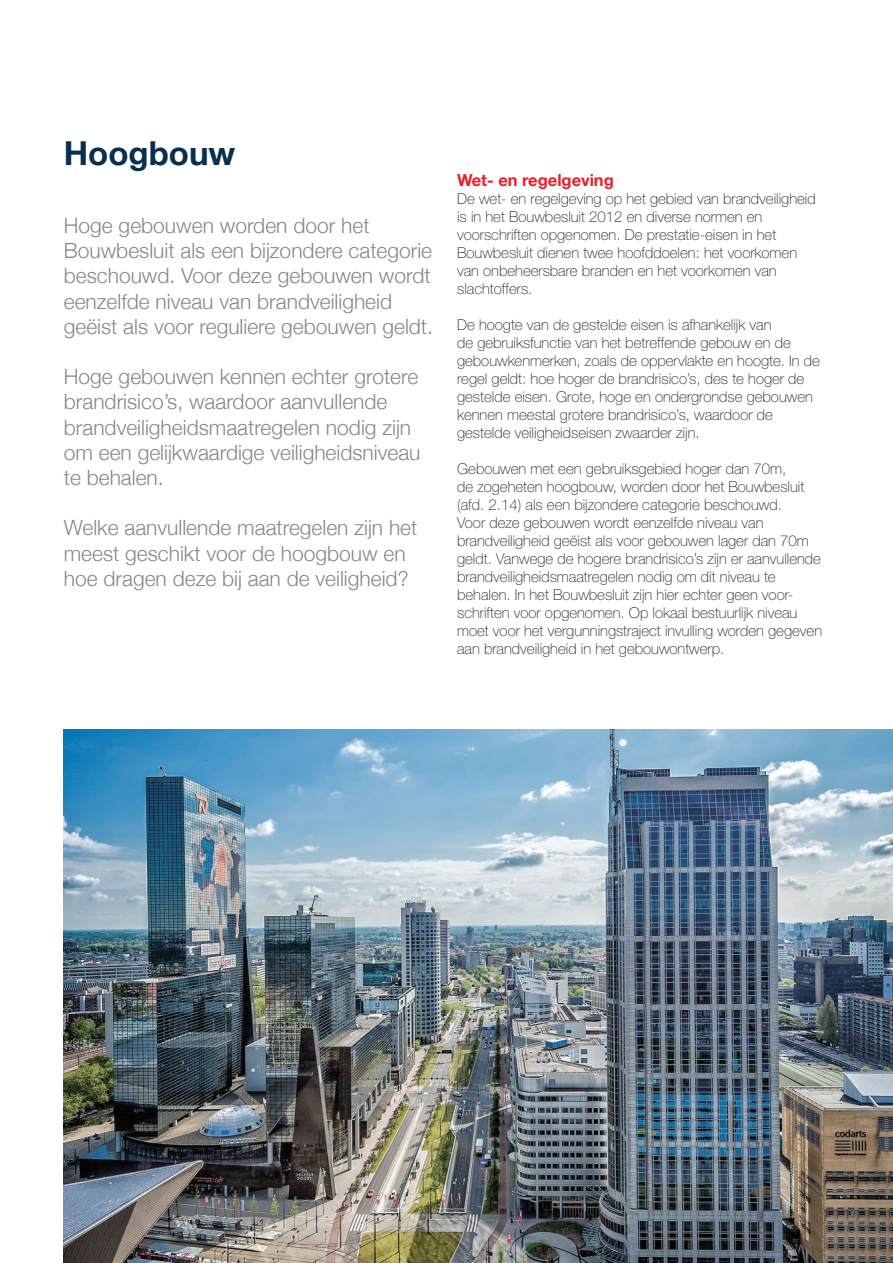
<style>
.page{position:relative;width:893px;height:1263px;background:#fff}
.page>*{position:absolute;margin:0;border:0;box-sizing:border-box;transform-origin:0 0}
.Kop_eerste_pagina{font:700 33px "Helvetica Neue";color:#092f4f}
.t1{font:300 21px/25.2px "Helvetica Neue";color:#83878f}
.Tussenkop_Rood{font:700 16.5px "Helvetica Neue";color:#ee1d23}
.Body_text{font:100 15px/18px "Helvetica Neue LT Std";color:#231f20}
</style>
<div class="page">
<img style="left:64px;top:729px;width:829px;height:534px">
<p class="Kop_eerste_pagina" style="left:64px;top:133px;width:173px">Hoogbouw</p>
<p class="t1" style="left:64px;top:212px;width:371px">Hoge gebouwen worden door het Bouwbesluit als een bijzondere categorie beschouwd. Voor deze gebouwen wordt eenzelfde niveau van brandveiligheid geëist als voor reguliere gebouwen geldt.</p>
<p class="t1" style="left:64px;top:364px;width:358px">Hoge gebouwen kennen echter grotere brandrisico’s, waardoor aanvullende brandveiligheidsmaatregelen nodig zijn om een gelijkwaardige veiligheidsniveau te behalen.</p>
<p class="t1" style="left:64px;top:515px;width:355px">Welke aanvullende maatregelen zijn het meest geschikt voor de hoogbouw en hoe dragen deze bij aan de veiligheid?</p>
<p class="Tussenkop_Rood" style="left:457px;top:170px;width:158px">Wet- en regelgeving</p>
<p class="Body_text" style="left:457px;top:190px;width:360px">De wet- en regelgeving op het gebied van brandveiligheid is in het Bouwbesluit 2012 en diverse normen en voorschriften opgenomen. De prestatie-eisen in het Bouwbesluit dienen twee hoofddoelen: het voorkomen van onbeheersbare branden en het voorkomen van slachtoffers.</p>
<p class="Body_text" style="left:457px;top:316px;width:364px">De hoogte van de gestelde eisen is afhankelijk van<br>de gebruiksfunctie van het betreffende gebouw en de gebouwkenmerken, zoals de oppervlakte en hoogte. In de regel geldt: hoe hoger de brandrisico’s, des te hoger de gestelde eisen. Grote, hoge en ondergrondse gebouwen kennen meestal grotere brandrisico’s, waardoor de gestelde veiligheidseisen zwaarder zijn.</p>
<p class="Body_text" style="left:457px;top:460px;width:366px">Gebouwen met een gebruiksgebied hoger dan 70m,<br>de zogeheten hoogbouw, worden door het Bouwbesluit (afd. 2.14) als een bijzondere categorie beschouwd.<br>Voor deze gebouwen wordt eenzelfde niveau van brandveiligheid geëist als voor gebouwen lager dan 70m geldt. Vanwege de hogere brandrisico’s zijn er aanvullende brandveiligheidsmaatregelen nodig om dit niveau te behalen. In het Bouwbesluit zijn hier echter geen voor&shy;schriften voor opgenomen. Op lokaal bestuurlijk niveau moet voor het vergunningstraject invulling worden gegeven aan brandveiligheid in het gebouwontwerp.</p>
</div>
